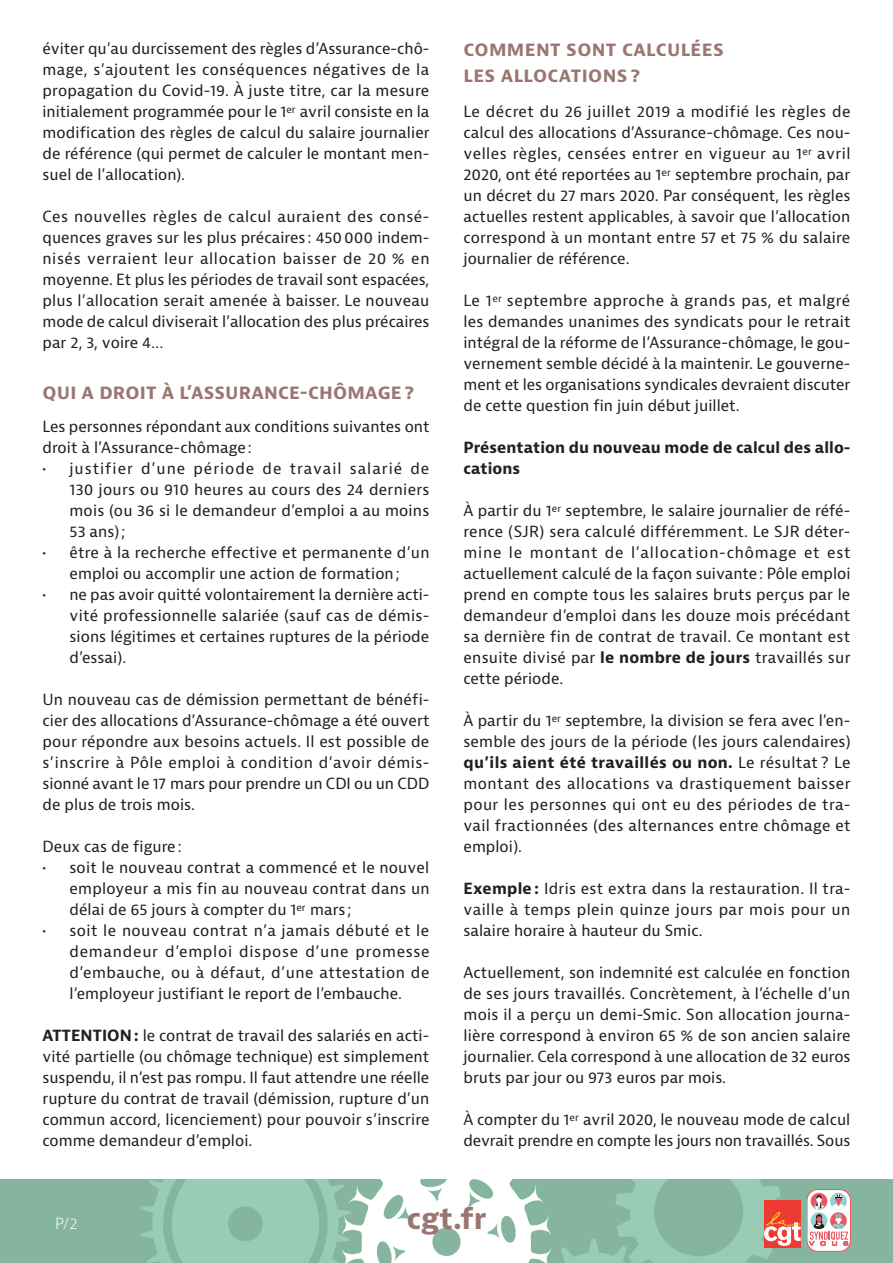
<style>
.page{position:relative;width:893px;height:1263px;background:#fff}
.page>*{position:absolute;margin:0;border:0;box-sizing:border-box;transform-origin:0 0}
.t1{font:700 28.5px "Bernina Sans";color:#9a7672}
.Inter{font:700 18px/25.5px "Bernina Sans";letter-spacing:.02em;color:#9a7672}
.Texte{font:15px/21px "Bernina Sans";letter-spacing:.005em;color:#231f20;text-align:justify}
.Texte-2{font:700 15px/21px "Bernina Sans";letter-spacing:.005em;color:#231f20}
.t2{font:300 15px "Bernina Sans";color:#fff}
.s1{font-weight:700}
</style>
<div class="page">
<img style="left:0;top:1180px;width:893px;height:83px">
<svg style="left:807px;top:1189px;width:43px;height:62px"></svg>
<div style="left:807px;top:1189px;width:43px;height:62px;border:1px solid #eb5863;border-radius:11px"></div>
<svg style="left:809px;top:1194px;width:39px;height:51px"></svg>
<div style="left:764px;top:1200px;width:36px;height:47px;background:#ee3b32"></div>
<svg style="left:764px;top:1212px;width:37px;height:34px"></svg>
<p class="Texte" style="left:43px;top:38px;width:389px">éviter qu’au durcissement des règles d’Assurance-chô&shy;mage, s’ajoutent les conséquences négatives de la propagation du Covid-19. À juste titre, car la mesure initialement programmée pour le 1<sup>er</sup> avril consiste en la modification des règles de calcul du salaire journalier de référence (qui permet de calculer le montant men&shy;suel de l’allocation).</p>
<p class="Texte" style="left:43px;top:206px;width:388px">Ces nouvelles règles de calcul auraient des consé&shy;quences graves sur les plus précaires : 450000 indem&shy;nisés verraient leur allocation baisser de 20 % en moyenne. Et plus les périodes de travail sont espacées, plus l’allocation serait amenée à baisser. Le nouveau mode de calcul diviserait l’allocation des plus précaires par 2, 3, voire 4…</p>
<p class="Inter" style="left:43px;top:380px;width:373px">QUI A DROIT À L’ASSURANCE-CHÔMAGE?</p>
<p class="Texte" style="left:43px;top:416px;width:389px">Les personnes répondant aux conditions suivantes ont droit à l’Assurance-chômage:</p>
<p class="Texte" style="left:70px;top:458px;width:361px;text-indent:-27px">• justifier d’une période de travail salarié de 130 jours ou 910 heures au cours des 24 derniers mois (ou 36 si le demandeur d’emploi a au moins 53 ans);</p>
<p class="Texte" style="left:43px;top:542px;width:388px;text-align:center">• être à la recherche effective et permanente d’un emploi ou accomplir une action de formation;</p>
<p class="Texte" style="left:70px;top:584px;width:361px;text-indent:-27px">• ne pas avoir quitté volontairement la dernière acti&shy;vité professionnelle salariée (sauf cas de démis&shy;sions légitimes et certaines ruptures de la période d’essai).</p>
<p class="Texte" style="left:43px;top:689px;width:388px">Un nouveau cas de démission permettant de bénéfi&shy;cier des allocations d’Assurance-chômage a été ouvert pour répondre aux besoins actuels. Il est possible de s’inscrire à Pôle emploi à condition d’avoir démis&shy;sionné avant le 17 mars pour prendre un CDI ou un CDD de plus de trois mois.</p>
<p class="Texte" style="left:43px;top:836px;width:141px">Deux cas de figure:</p>
<p class="Texte" style="left:70px;top:857px;width:362px;text-indent:-27px">• soit le nouveau contrat a commencé et le nouvel employeur a mis fin au nouveau contrat dans un délai de 65 jours à compter du 1<sup>er</sup> mars ;</p>
<p class="Texte" style="left:70px;top:920px;width:361px;text-indent:-27px">• soit le nouveau contrat n’a jamais débuté et le demandeur d’emploi dispose d’une promesse d’embauche, ou à défaut, d’une attestation de l’employeur justifiant le report de l’embauche.</p>
<p class="Texte" style="left:43px;top:1025px;width:388px"><span class="s1">ATTENTION :</span> le contrat de travail des salariés en acti&shy;vité partielle (ou chômage technique) est simplement suspendu, il n’est pas rompu. Il faut attendre une réelle rupture du contrat de travail (démission, rupture d’un commun accord, licenciement) pour pouvoir s’inscrire comme demandeur d’emploi.</p>
<p class="Inter" style="left:463px;top:37px;width:262px">COMMENT SONT CALCULÉES<br>LES ALLOCATIONS ?</p>
<p class="Texte" style="left:463px;top:101px;width:389px">Le décret du 26 juillet 2019 a modifié les règles de calcul des allocations d’Assurance-chômage. Ces nou&shy;velles règles, censées entrer en vigueur au 1<sup>er</sup> avril 2020, ont été reportées au 1<sup>er</sup> septembre prochain, par un décret du 27 mars 2020. Par conséquent, les règles actuelles restent applicables, à savoir que l’allocation correspond à un montant entre 57 et 75 % du salaire journalier de référence.</p>
<p class="Texte" style="left:463px;top:290px;width:389px">Le 1<sup>er</sup> septembre approche à grands pas, et malgré les demandes unanimes des syndicats pour le retrait intégral de la réforme de l’Assurance-chômage, le gou&shy;vernement semble décidé à la maintenir. Le gouverne&shy;ment et les organisations syndicales devraient discuter de cette question fin juin début juillet.</p>
<p class="Texte-2" style="left:463px;top:437px;width:388px">Présentation du nouveau mode de calcul des allo&shy;cations</p>
<p class="Texte" style="left:463px;top:500px;width:389px">À partir du 1<sup>er</sup> septembre, le salaire journalier de réfé&shy;rence (SJR) sera calculé différemment. Le SJR déter&shy;mine le montant de l’allocation-chômage et est actuellement calculé de la façon suivante: Pôle emploi prend en compte tous les salaires bruts perçus par le demandeur d’emploi dans les douze mois précédant sa dernière fin de contrat de travail. Ce montant est ensuite divisé par <span class="s1">le nombre de jours</span> travaillés sur cette période.</p>
<p class="Texte" style="left:463px;top:710px;width:389px">À partir du 1<sup>er</sup> septembre, la division se fera avec l’en&shy;semble des jours de la période (les jours calendaires) <span class="s1">qu’ils aient été travaillés ou non.</span> Le résultat ? Le montant des allocations va drastiquement baisser pour les personnes qui ont eu des périodes de tra&shy;vail fractionnées (des alternances entre chômage et emploi).</p>
<p class="Texte" style="left:463px;top:878px;width:388px"><span class="s1">Exemple :</span> Idris est extra dans la restauration. Il tra&shy;vaille à temps plein quinze jours par mois pour un salaire horaire à hauteur du Smic.</p>
<p class="Texte" style="left:463px;top:962px;width:389px">Actuellement, son indemnité est calculée en fonction de ses jours travaillés. Concrètement, à l’échelle d’un mois il a perçu un demi-Smic. Son allocation journa&shy;lière correspond à environ 65 % de son ancien salaire journalier. Cela correspond à une allocation de 32 euros bruts par jour ou 973 euros par mois.</p>
<p class="Texte" style="left:463px;top:1109px;width:388px">À compter du 1<sup>er</sup> avril 2020, le nouveau mode de calcul devrait prendre en compte les jours non travaillés. Sous</p>
<p class="t2" style="left:55px;top:1213px;width:24px">P/2</p>
<p class="t1" style="left:407px;top:1200px;width:81px">cgt.fr</p>
</div>
